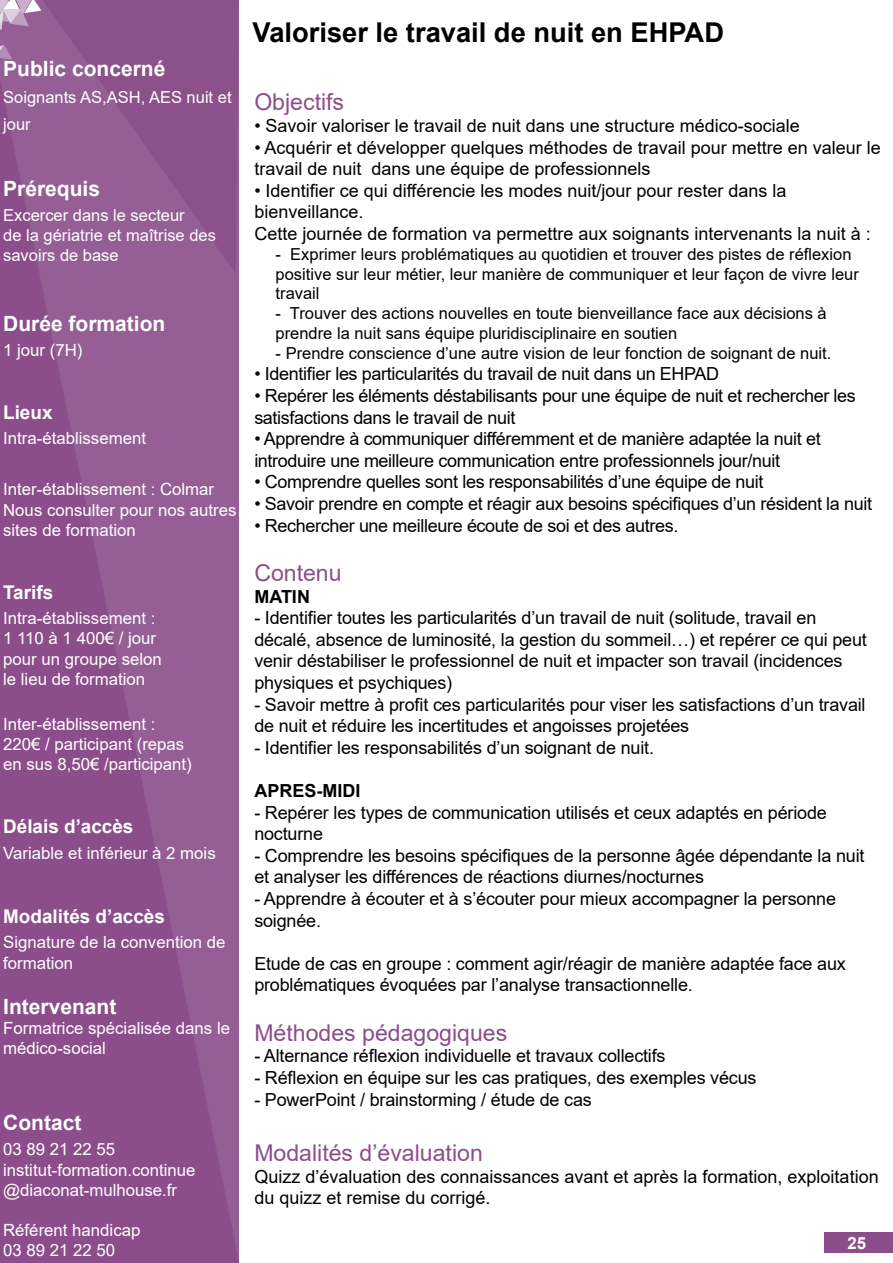
<style>
.page{position:relative;width:893px;height:1263px;background:#fff}
.page>*{position:absolute;margin:0;border:0;box-sizing:border-box;transform-origin:0 0}
.TITRES_DES_FORMATION{font:700 27.3px "Arial";color:#000}
.t1{font:23.1px "Arial";color:#8c4e8a}
.t2{font:23.1px "Arial";color:#8a4d89}
.titres_colonnes{font:700 21px "Arial";color:#fff}
.texte_colonne{font:700 21px "Arial";color:#fff}
.texte_colonne-2{font:700 18.9px "Arial";color:#fff}
.titres_colonnes-2{font:700 18.9px "Arial";color:#fff}
.t3{font:18px/21.6px "Arial";letter-spacing:-.01em;color:#000}
.t4{font:700 18px "Arial";color:#000}
.texte_colonne-3{font:16.8px/20.1px "Arial";color:#fff}
.titres_colonnes-3{font:16.8px/20.1px "Arial";color:#fff}
.t5{font:700 16.8px "Arial";color:#fff}
.t6{font:16.5px/19.8px "Arial";color:#000}
.texte_colonne-4{font:16.5px/27px "Arial";color:#fff}
.s1{color:#8c4e8a}
</style>
<div class="page">
<svg style="left:0;top:0;width:240px;height:1263px;background:#90558e"></svg>
<svg style="left:0;top:0;width:41px;height:36px"></svg>
<svg style="left:0;top:45px;width:12px;height:14px"></svg>
<div style="left:824px;top:1233px;width:68px;height:20px;background:#8c4e8a"></div>
<p class="titres_colonnes" style="left:3px;top:54px;width:164px">Public concerné</p>
<p class="texte_colonne-4" style="left:3px;top:84px;width:230px">Soignants AS,ASH, AES nuit et jour</p>
<p class="texte_colonne" style="left:3px;top:174px;width:98px">Prérequis</p>
<p class="texte_colonne-4" style="left:3px;top:202px;width:183px">Excercer dans le secteur</p>
<p class="texte_colonne-4" style="left:3px;top:225px;width:214px;line-height:20.1px">de la gériatrie et maîtrise des savoirs de base</p>
<p class="titres_colonnes" style="left:3px;top:308px;width:164px">Durée formation</p>
<p class="texte_colonne-3" style="left:3px;top:340px;width:81px">1 jour (7H)</p>
<p class="titres_colonnes-2" style="left:3px;top:399px;width:51px">Lieux</p>
<p class="texte_colonne-3" style="left:3px;top:428px;width:144px">Intra-établissement</p>
<p class="texte_colonne-3" style="left:3px;top:479px;width:235px">Inter-établissement : Colmar<br>Nous consulter pour nos autres sites de formation</p>
<p class="titres_colonnes-2" style="left:3px;top:579px;width:52px">Tarifs</p>
<p class="texte_colonne-3" style="left:3px;top:608px;width:154px">Intra-établissement :</p>
<p class="texte_colonne-3" style="left:3px;top:628px;width:154px">1 110 à 1 400€ / jour</p>
<p class="texte_colonne-3" style="left:3px;top:648px;width:160px">pour un groupe selon</p>
<p class="texte_colonne-3" style="left:3px;top:669px;width:143px">le lieu de formation</p>
<p class="texte_colonne-3" style="left:3px;top:714px;width:154px">Inter-établissement :</p>
<p class="texte_colonne-3" style="left:3px;top:734px;width:190px">220€ / participant (repas en sus 8,50€ /participant)</p>
<p class="texte_colonne-2" style="left:3px;top:813px;width:132px">Délais d’accès</p>
<p class="texte_colonne-3" style="left:3px;top:842px;width:214px">Variable et inférieur à 2 mois</p>
<p class="texte_colonne-2" style="left:3px;top:903px;width:163px">Modalités d’accès</p>
<p class="texte_colonne-3" style="left:3px;top:932px;width:224px">Signature de la convention de formation</p>
<p class="titres_colonnes" style="left:3px;top:992px;width:115px">Intervenant</p>
<p class="titres_colonnes-3" style="left:3px;top:1018px;width:228px">Formatrice spécialisée dans le médico-social</p>
<p class="titres_colonnes" style="left:3px;top:1108px;width:80px">Contact</p>
<p class="texte_colonne-3" style="left:3px;top:1139px;width:114px">03 89 21 22 55</p>
<p class="texte_colonne-3" style="left:3px;top:1159px;width:194px">institut-formation.continue @diaconat-mulhouse.fr</p>
<p class="texte_colonne-3" style="left:3px;top:1220px;width:139px">Référent handicap</p>
<p class="texte_colonne-3" style="left:3px;top:1240px;width:114px">03 89 21 22 50</p>
<p class="TITRES_DES_FORMATION" style="left:253px;top:13px;width:473px">Valoriser le travail de nuit en EHPAD</p>
<p class="t1" style="left:254px;top:86px;width:91px">Objectifs</p>
<p class="t3" style="left:254px;top:115px;width:547px">• Savoir valoriser le travail de nuit dans une structure médico-sociale</p>
<p class="t3" style="left:254px;top:136px;width:628px">• Acquérir et développer quelques méthodes de travail pour mettre en valeur le travail de nuit dans une équipe de professionnels</p>
<p class="t3" style="left:254px;top:180px;width:534px">• Identifier ce qui différencie les modes nuit/jour pour rester dans la bienveillance.</p>
<p class="t3" style="left:254px;top:223px;width:618px">Cette journée de formation va permettre aux soignants intervenants la nuit à :</p>
<p class="t6" style="left:276px;top:244px;width:585px">- Exprimer leurs problématiques au quotidien et trouver des pistes de réflexion positive sur leur métier, leur manière de communiquer et leur façon de vivre leur travail</p>
<p class="t6" style="left:276px;top:303px;width:553px">- Trouver des actions nouvelles en toute bienveillance face aux décisions à prendre la nuit sans équipe pluridisciplinaire en soutien</p>
<p class="t6" style="left:276px;top:343px;width:557px">- Prendre conscience d’une autre vision de leur fonction de soignant de nuit.</p>
<p class="t3" style="left:254px;top:363px;width:466px">• Identifier les particularités du travail de nuit dans un EHPAD</p>
<p class="t3" style="left:254px;top:385px;width:603px">• Repérer les éléments déstabilisants pour une équipe de nuit et rechercher les satisfactions dans le travail de nuit</p>
<p class="t3" style="left:254px;top:428px;width:568px">• Apprendre à communiquer différemment et de manière adaptée la nuit et introduire une meilleure communication entre professionnels jour/nuit</p>
<p class="t3" style="left:254px;top:471px;width:511px">• Comprendre quelles sont les responsabilités d’une équipe de nuit</p>
<p class="t3" style="left:254px;top:493px;width:619px">• Savoir prendre en compte et réagir aux besoins spécifiques d’un résident la nuit</p>
<p class="t3" style="left:254px;top:514px;width:426px">• Rechercher une meilleure écoute de soi et des autres.</p>
<p class="t1" style="left:254px;top:557px;width:89px">Contenu</p>
<p class="t4" style="left:254px;top:583px;width:57px">MATIN</p>
<p class="t3" style="left:254px;top:607px;width:614px">- Identifier toutes les particularités d’un travail de nuit (solitude, travail en décalé, absence de luminosité, la gestion du sommeil…) et repérer ce qui peut venir déstabiliser le professionnel de nuit et impacter son travail (incidences physiques et psychiques)</p>
<p class="t3" style="left:254px;top:693px;width:613px">- Savoir mettre à profit ces particularités pour viser les satisfactions d’un travail de nuit et réduire les incertitudes et angoisses projetées</p>
<p class="t3" style="left:254px;top:736px;width:401px">- Identifier les responsabilités d’un soignant de nuit.</p>
<p class="t4" style="left:254px;top:778px;width:108px">APRES-MIDI</p>
<p class="t3" style="left:254px;top:801px;width:574px">- Repérer les types de communication utilisés et ceux adaptés en période nocturne</p>
<p class="t3" style="left:254px;top:844px;width:612px">- Comprendre les besoins spécifiques de la personne âgée dépendante la nuit et analyser les différences de réactions diurnes/nocturnes</p>
<p class="t3" style="left:254px;top:888px;width:583px">- Apprendre à écouter et à s’écouter pour mieux accompagner la personne soignée.</p>
<p class="t3" style="left:254px;top:952px;width:593px">Etude de cas en groupe : comment agir/réagir de manière adaptée face aux problématiques évoquées par l’analyse transactionnelle.</p>
<p class="t2" style="left:254px;top:1017px;width:254px"><span class="s1">Méthodes</span> pédagogiques</p>
<p class="t3" style="left:254px;top:1045px;width:413px">- Alternance réflexion individuelle et travaux collectifs</p>
<p class="t3" style="left:254px;top:1067px;width:504px">- Réflexion en équipe sur les cas pratiques, des exemples vécus</p>
<p class="t3" style="left:254px;top:1088px;width:339px">- PowerPoint / brainstorming / étude de cas</p>
<p class="t1" style="left:254px;top:1137px;width:230px">Modalités d’évaluation</p>
<p class="t3" style="left:254px;top:1165px;width:626px">Quizz d’évaluation des connaissances avant et après la formation, exploitation du quizz et remise du corrigé.</p>
<p class="t5" style="left:847px;top:1231px;width:20px">25</p>
</div>
